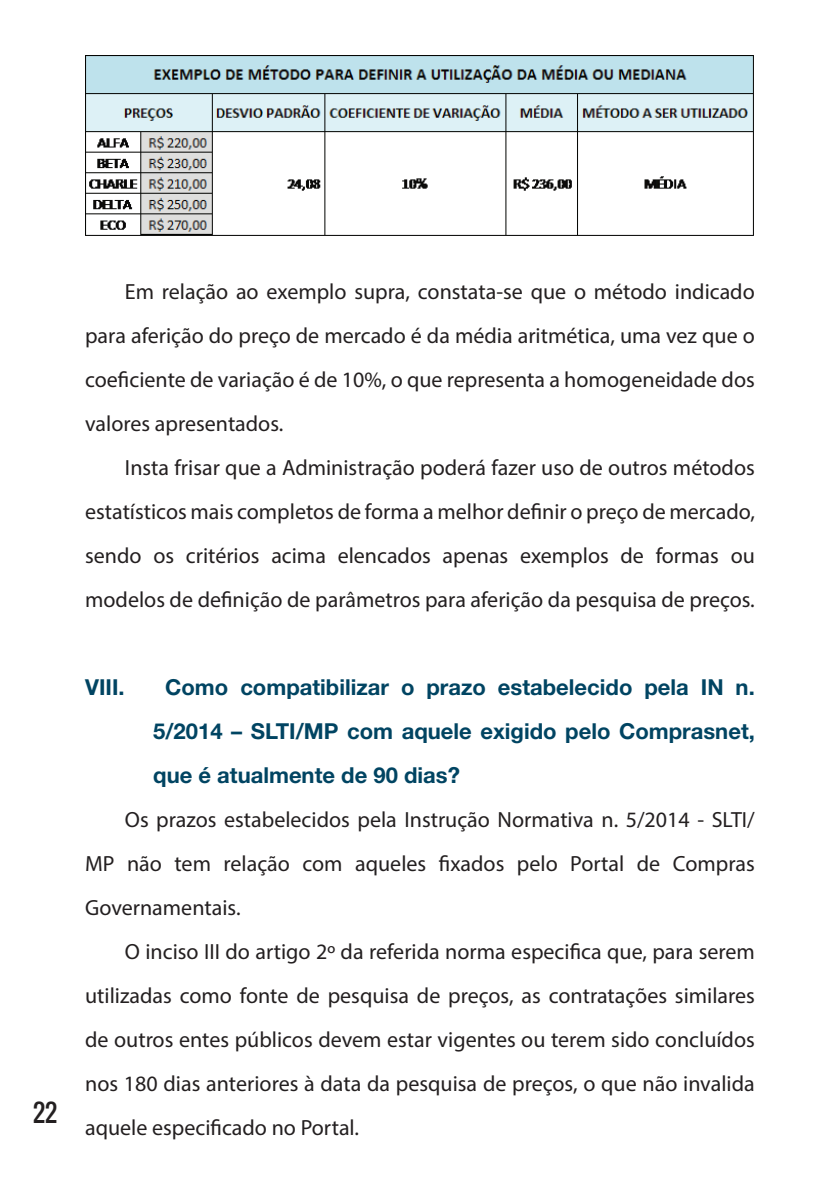
<style>
.page{position:relative;width:840px;height:1191px;background:#fff}
.page>*{position:absolute;margin:0;border:0;box-sizing:border-box;transform-origin:0 0}
.t1{font:24px "Oswald";color:#231f20}
.t2{font:22px/44px "Myriad Pro";color:#231f20;text-align:justify}
.t3{font:700 22px/44px "Helvetica Neue LT Std";color:#004462;text-align:justify}
</style>
<div class="page">
<img style="left:85px;top:56px;width:669px;height:180px">
<p class="t1" style="left:33px;top:1094px;width:25px">22</p>
<p class="t2" style="left:85px;top:269px;width:670px;text-indent:40px">Em relação ao exemplo supra, constata-se que o método indicado para aferição do preço de mercado é da média aritmética, uma vez que o coeficiente de variação é de 10%, o que representa a homogeneidade dos valores apresentados.</p>
<p class="t2" style="left:85px;top:445px;width:671px;text-indent:40px">Insta frisar que a Administração poderá fazer uso de outros métodos estatísticos mais completos de forma a melhor definir o preço de mercado, sendo os critérios acima elencados apenas exemplos de formas ou modelos de definição de parâmetros para aferição da pesquisa de preços.</p>
<p class="t3" style="left:85px;top:664px;width:41px">vIII.</p>
<p class="t3" style="left:153px;top:664px;width:602px;text-indent:12px">Como compatibilizar o prazo estabelecido pela In n.<br>5/2014 – SLtI/MP com aquele exigido pelo Comprasnet, que é atualmente de 90 dias?</p>
<p class="t2" style="left:85px;top:797px;width:670px;text-indent:40px">Os prazos estabelecidos pela Instrução Normativa n. 5/2014 - SLTI/ MP não tem relação com aqueles fixados pelo Portal de Compras Governamentais.</p>
<p class="t2" style="left:85px;top:929px;width:671px;text-indent:40px">O inciso III do artigo 2º da referida norma especifica que, para serem utilizadas como fonte de pesquisa de preços, as contratações similares de outros entes públicos devem estar vigentes ou terem sido concluídos nos 180 dias anteriores à data da pesquisa de preços, o que não invalida aquele especificado no Portal.</p>
</div>
